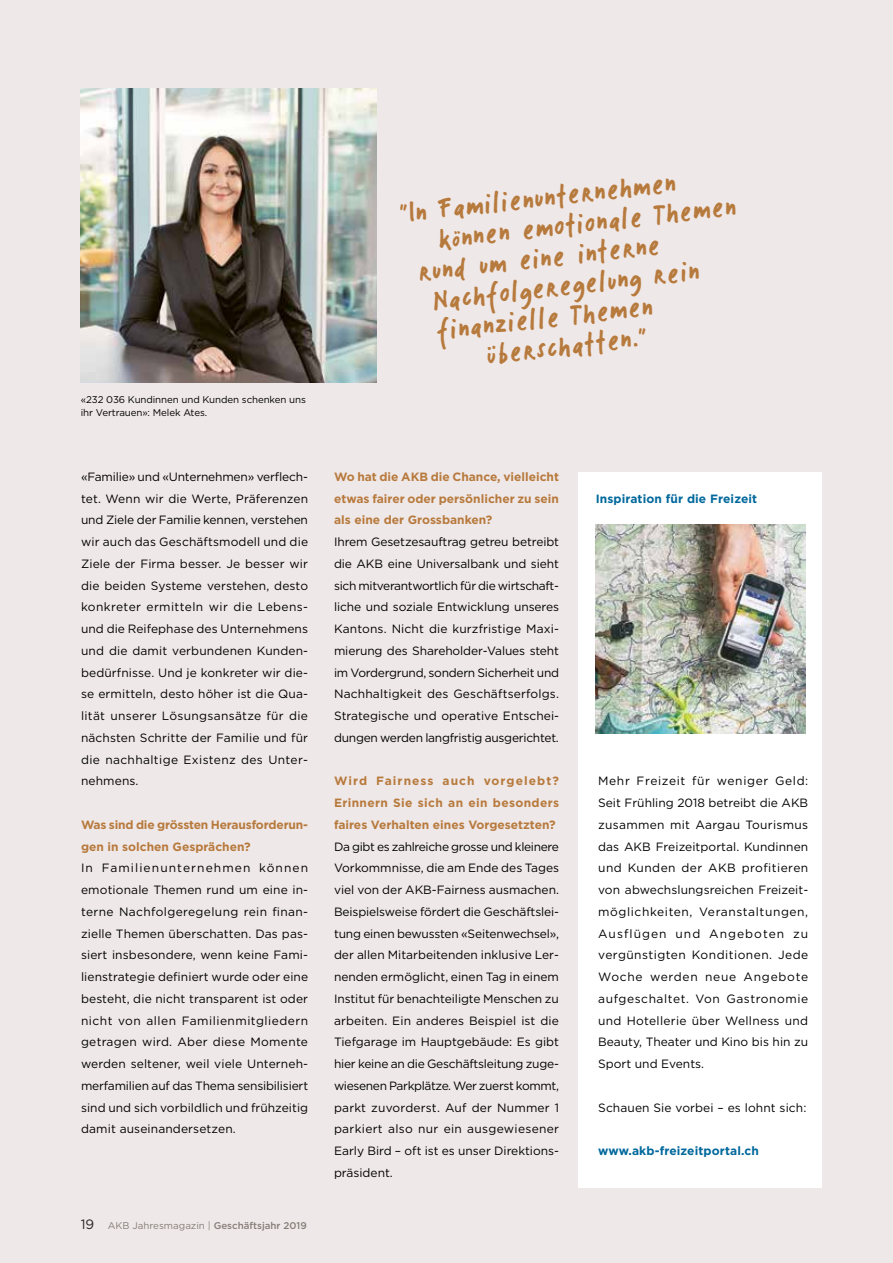
<style>
.page{position:relative;width:893px;height:1263px;background:#efe8e8}
.page>*{position:absolute;margin:0;border:0;box-sizing:border-box;transform-origin:0 0}
.t1{font:45px "EPA Handschrift Bold";color:#b77a3d}
.t2{font:12px/21.8px "Gotham";letter-spacing:.005em;color:#000;text-align:justify}
.t3{font:700 12px/21.8px "Gotham";color:#b77a3d;text-align:justify}
.t4{font:700 12px "Gotham";letter-spacing:.01em;color:#00689c}
.t5{font:9.75px/13.5px "Gotham";letter-spacing:-.01em;color:#000}
.t6{font:9.75px "Gotham";color:#77756f}
.s1{font-size:13.5px;color:#000}
.s2{font-weight:500}
</style>
<div class="page">
<img style="left:81px;top:89px;width:296px;height:293px">
<div style="left:579px;top:473px;width:243px;height:715px;background:#fff"></div>
<img style="left:596px;top:524px;width:209px;height:210px">
<p class="t5" style="left:81px;top:392px;width:227px">«232 036 Kundinnen und Kunden schenken uns ihr Vertrauen»: Melek Ates.</p>
<p class="t2" style="left:81px;top:465px;width:229px">«Familie» und «Unternehmen» verflech&shy;tet. Wenn wir die Werte, Präferenzen und Ziele der Familie kennen, verstehen wir auch das Geschäftsmodell und die Ziele der Firma besser. Je besser wir die beiden Systeme verstehen, desto konkreter ermitteln wir die Lebens&shy;und die Reifephase des Unternehmens und die damit verbundenen Kunden&shy;bedürfnisse. Und je konkreter wir die&shy;se ermitteln, desto höher ist die Qua&shy;lität unserer Lösungsansätze für die nächsten Schritte der Familie und für die nachhaltige Existenz des Unter&shy;nehmens.</p>
<p class="t3" style="left:81px;top:814px;width:229px">Was sind die grössten Herausforderun&shy;gen in solchen Gesprächen?</p>
<p class="t2" style="left:81px;top:857px;width:229px">In Familienunternehmen können emotionale Themen rund um eine in&shy;terne Nachfolgeregelung rein finan&shy;zielle Themen überschatten. Das pas&shy;siert insbesondere, wenn keine Fami&shy;lienstrategie definiert wurde oder eine besteht, die nicht transparent ist oder nicht von allen Familienmitgliedern getragen wird. Aber diese Momente werden seltener, weil viele Unterneh&shy;merfamilien auf das Thema sensibilisiert sind und sich vorbildlich und frühzeitig damit auseinandersetzen.</p>
<p class="t6" style="left:81px;top:1219px;width:228px"><span class="s1">19</span> AKB Jahresmagazin | <span class="s2">Geschäftsjahr 2019</span></p>
<h1 class="t1" style="left:396px;top:179px;width:280px;rotate:-6deg">"In Familienunternehmen</h1>
<h1 class="t1" style="left:434px;top:204px;width:302px;rotate:-6deg">können emotionale Themen</h1>
<h1 class="t1" style="left:414px;top:237px;width:246px;rotate:-6deg">rund um eine interne</h1>
<h1 class="t1" style="left:429px;top:266px;width:270px;rotate:-6deg">Nachfolgeregelung rein</h1>
<h1 class="t1" style="left:433px;top:296px;width:220px;rotate:-6deg">finanzielle Themen</h1>
<h1 class="t1" style="left:483px;top:320px;width:164px;rotate:-6deg">überschatten."</h1>
<p class="t3" style="left:334px;top:466px;width:227px">Wo hat die AKB die Chance, vielleicht etwas fairer oder persönlicher zu sein als eine der Grossbanken?</p>
<p class="t2" style="left:334px;top:531px;width:227px">Ihrem Gesetzesauftrag getreu betreibt die AKB eine Universalbank und sieht sich mitverantwortlich für die wirtschaft&shy;liche und soziale Entwicklung unseres Kantons. Nicht die kurzfristige Maxi&shy;mierung des Shareholder-Values steht im Vordergrund, sondern Sicherheit und Nachhaltigkeit des Geschäftserfolgs.<br>Strategische und operative Entschei&shy;dungen werden langfristig ausgerichtet.</p>
<p class="t3" style="left:334px;top:770px;width:227px">Wird Fairness auch vorgelebt?<br>Erinnern Sie sich an ein besonders faires Verhalten eines Vorgesetzten?</p>
<p class="t2" style="left:334px;top:835px;width:227px">Da gibt es zahlreiche grosse und kleinere Vorkommnisse, die am Ende des Tages viel von der AKB-Fairness ausmachen.<br>Beispielsweise fördert die Geschäftslei&shy;tung einen bewussten «Seitenwechsel», der allen Mitarbeitenden inklusive Ler&shy;nenden ermöglicht, einen Tag in einem Institut für benachteiligte Menschen zu arbeiten. Ein anderes Beispiel ist die Tiefgarage im Hauptgebäude: Es gibt hier keine an die Geschäftsleitung zuge&shy;wiesenen Parkplätze. Wer zuerst kommt, parkt zuvorderst. Auf der Nummer 1 parkiert also nur ein ausgewiesener Early Bird – oft ist es unser Direktions&shy;präsident.</p>
<p class="t4" style="left:596px;top:490px;width:163px">Inspiration für die Freizeit</p>
<p class="t2" style="left:598px;top:770px;width:212px">Mehr Freizeit für weniger Geld:<br>Seit Frühling 2018 betreibt die AKB zusammen mit Aargau Tourismus das AKB Freizeitportal. Kundinnen und Kunden der AKB profitieren von abwechslungsreichen Freizeit&shy;möglichkeiten, Veranstaltungen, Ausflügen und Angeboten zu vergünstigten Konditionen. Jede Woche werden neue Angebote aufgeschaltet. Von Gastronomie und Hotellerie über Wellness und Beauty, Theater und Kino bis hin zu Sport und Events.</p>
<p class="t2" style="left:598px;top:1096px;width:210px">Schauen Sie vorbei – es lohnt sich:</p>
<p class="t4" style="left:598px;top:1143px;width:162px">www.akb-freizeitportal.ch</p>
</div>
